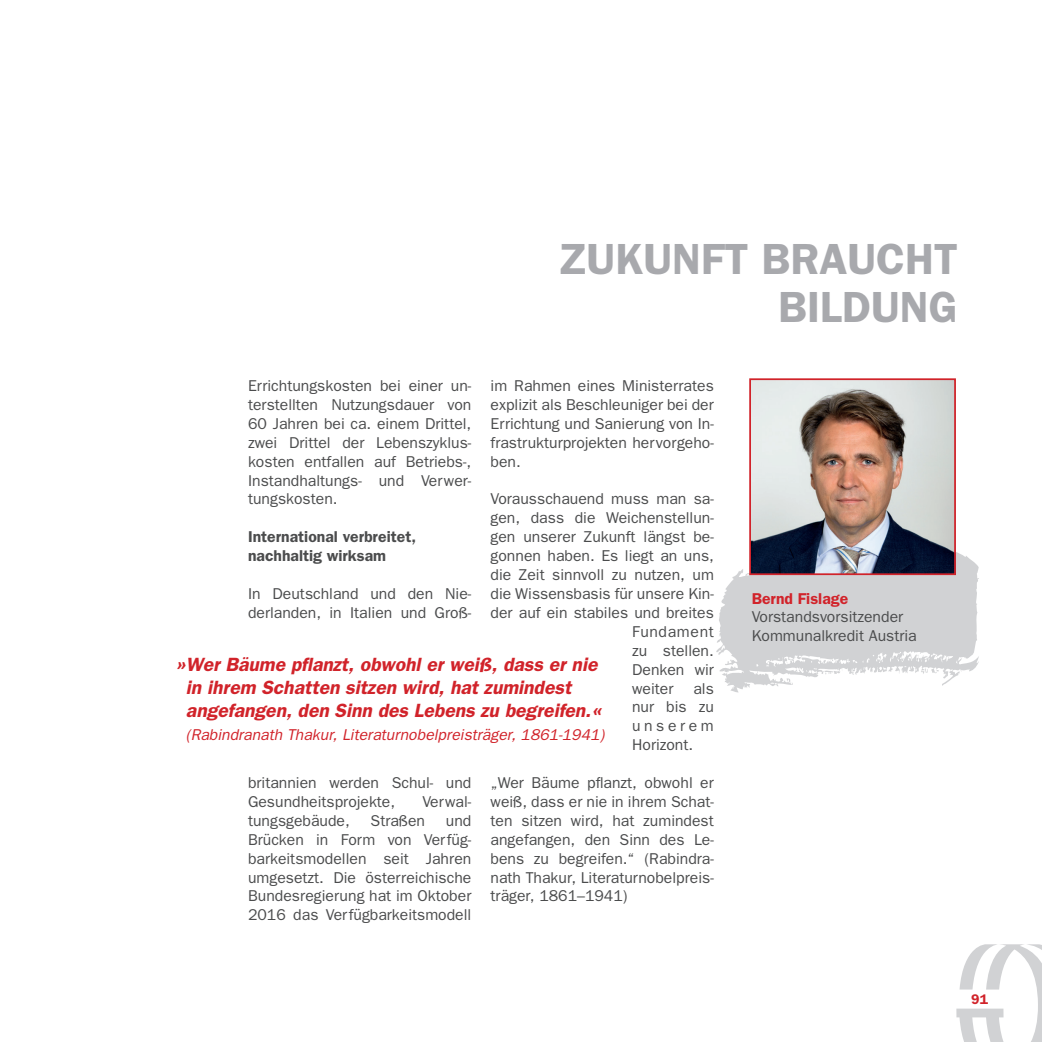
<style>
.page{position:relative;width:1042px;height:1042px;background:#fff}
.page>*{position:absolute;margin:0;border:0;box-sizing:border-box;transform-origin:0 0}
.Titel_Folgeseiten{font:600 43.75px "Franklin Gothic";color:#a8a9ad}
.Zitat{font:italic 600 19.25px/23.1px "Franklin Gothic";color:#d1232a}
.Fließtext{font:15.75px/18.9px "Franklin Gothic";color:#4b4c4d;text-align:justify}
.Zitat-2{font:italic 15.75px "Franklin Gothic";color:#d1232a}
.Zwischentitel{font:600 15.75px "Franklin Gothic";color:#4b4c4d}
.Zwischentitel-2{font:600 15.75px "Franklin Gothic";color:#d1232a}
.Fließtext-2{font:15.75px "Franklin Gothic";letter-spacing:.04em;color:#4b4c4d}
.t1{font:600 14px "Franklin Gothic";color:#d1232a}
.s1{font-weight:800;font-size:24.5px}
</style>
<div class="page">
<svg style="left:956px;top:944px;width:86px;height:98px"></svg>
<svg style="left:716px;top:552px;width:263px;height:141px"></svg>
<img style="left:752px;top:381px;width:201px;height:191px">
<div style="left:749px;top:378px;width:207px;height:197px;border:2px solid #d1232a"></div>
<p class="Titel_Folgeseiten" style="left:558px;top:233px;width:401px">ZUKUNFT BRAUCHT</p>
<p class="Titel_Folgeseiten" style="left:778px;top:281px;width:181px">BILDUNG</p>
<p class="Fließtext" style="left:248px;top:376px;width:225px">Errichtungskosten bei einer un&shy;terstellten Nutzungsdauer von 60 Jahren bei ca. einem Drittel, zwei Drittel der Lebenszyklus&shy;kosten entfallen auf Betriebs-, Instandhaltungs- und Verwer&shy;tungskosten.</p>
<p class="Zwischentitel" style="left:248px;top:527px;width:169px">International verbreitet,</p>
<p class="Zwischentitel" style="left:248px;top:546px;width:139px">nachhaltig wirksam</p>
<p class="Fließtext" style="left:248px;top:584px;width:225px">In Deutschland und den Nie&shy;derlanden, in Italien und Groß-</p>
<p class="Fließtext" style="left:490px;top:376px;width:225px">im Rahmen eines Ministerrates explizit als Beschleuniger bei der Errichtung und Sanierung von In&shy;frastrukturprojekten hervorgeho&shy;ben.</p>
<p class="Fließtext" style="left:490px;top:489px;width:225px">Vorausschauend muss man sa-</p>
<p class="Fließtext" style="left:490px;top:508px;width:225px">gen, dass die Weichenstellun-</p>
<p class="Fließtext" style="left:490px;top:527px;width:225px">gen unserer Zukunft längst be-</p>
<p class="Fließtext" style="left:490px;top:546px;width:225px">gonnen haben. Es liegt an uns,</p>
<p class="Fließtext" style="left:490px;top:565px;width:225px">die Zeit sinnvoll zu nutzen, um</p>
<p class="Fließtext" style="left:490px;top:584px;width:225px">die Wissensbasis für unsere Kin-</p>
<p class="Fließtext" style="left:490px;top:603px;width:225px">der auf ein stabiles und breites</p>
<p class="Fließtext-2" style="left:632px;top:622px;width:83px">Fundament</p>
<p class="Fließtext" style="left:632px;top:640px;width:83px">zu stellen.</p>
<p class="Fließtext" style="left:632px;top:659px;width:83px">Denken wir</p>
<p class="Fließtext" style="left:632px;top:678px;width:43px">weiter</p>
<p class="Zitat" style="left:186px;top:652px;width:417px;text-indent:-10px"><span class="s1">»</span>Wer Bäume pflanzt, obwohl er weiß, dass er nie in ihrem Schatten sitzen wird, hat zumindest angefangen, den Sinn des Lebens zu begreifen.<span class="s1">«</span></p>
<p class="Zitat-2" style="left:186px;top:725px;width:420px">(Rabindranath Thakur, Literaturnobelpreisträger, 1861-1941)</p>
<p class="Fließtext" style="left:632px;top:678px;width:83px;text-indent:61px">als nur bis zu unserem Horizont.</p>
<p class="Fließtext" style="left:490px;top:773px;width:225px">„Wer Bäume pflanzt, obwohl er weiß, dass er nie in ihrem Schat&shy;ten sitzen wird, hat zumindest angefangen, den Sinn des Le&shy;bens zu begreifen.“ (Rabindra&shy;nath Thakur, Literaturnobelpreis&shy;träger, 1861–1941)</p>
<p class="Fließtext" style="left:248px;top:773px;width:225px">britannien werden Schul- und<br>Gesundheitsprojekte,</p>
<p class="Fließtext" style="left:422px;top:792px;width:50px">Verwal-</p>
<p class="Fließtext" style="left:248px;top:811px;width:103px">tungsgebäude,</p>
<p class="Fließtext" style="left:371px;top:811px;width:56px">Straßen</p>
<p class="Fließtext" style="left:248px;top:811px;width:225px;text-indent:198px">und Brücken in Form von Verfüg&shy;barkeitsmodellen seit Jahren umgesetzt. Die österreichische Bundesregierung hat im Oktober 2016 das Verfügbarkeitsmodell</p>
<p class="Zwischentitel-2" style="left:752px;top:589px;width:98px">Bernd Fislage</p>
<p class="Fließtext" style="left:752px;top:607px;width:153px">Vorstandsvorsitzender</p>
<p class="Fließtext" style="left:752px;top:626px;width:166px">Kommunalkredit Austria</p>
<p class="t1" style="left:971px;top:990px;width:18px">91</p>
</div>
